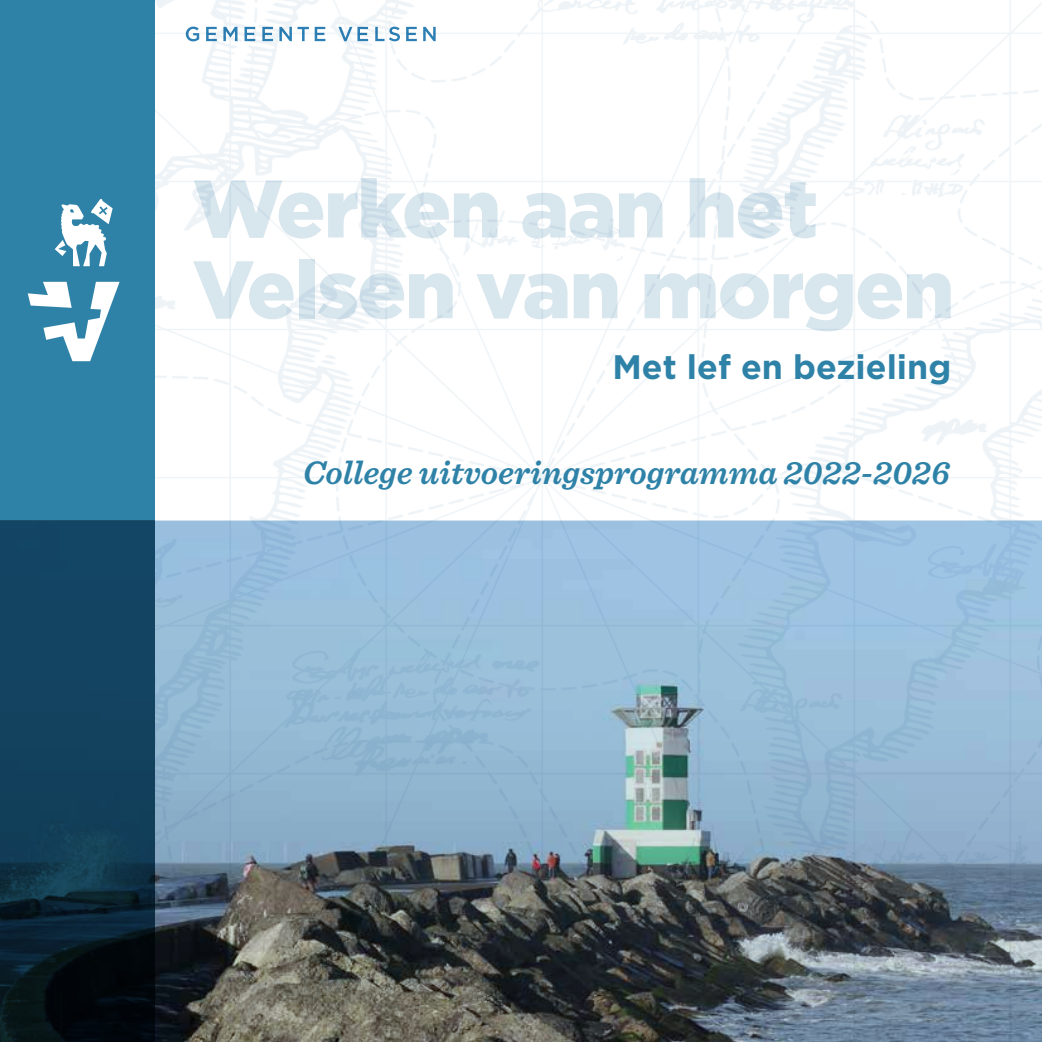
<style>
.page{position:relative;width:1042px;height:1042px;background:#fff}
.page>*{position:absolute;margin:0;border:0;box-sizing:border-box;transform-origin:0 0}
.t1{font:900 81.38px/80.7px "Gotham ZUS";letter-spacing:-.02em;color:#d8e6ee}
.t2{font:italic 600 33.95px "Sentinel";color:#2f82a7}
.t3{font:700 33.95px "Gotham ZUS";color:#2f82a7}
</style>
<div class="page">
<div style="left:0;top:0;width:155px;height:1042px;background:#2f82a7"></div>
<img style="left:0;top:521px;width:155px;height:521px">
<svg style="left:28px;top:282px;width:92px;height:79px"></svg>
<svg style="left:55px;top:199px;width:58px;height:67px"></svg>
<img style="left:155px;top:0;width:887px;height:1042px">
<h1 class="t1" style="left:193px;top:167px;width:763px">Werken aan het<br>Velsen van morgen</h1>
<p class="t3" style="left:612px;top:347px;width:340px">Met lef en bezieling</p>
<p class="t2" style="left:303px;top:446px;width:649px">College uitvoeringsprogramma 2022-2026</p>
</div>
